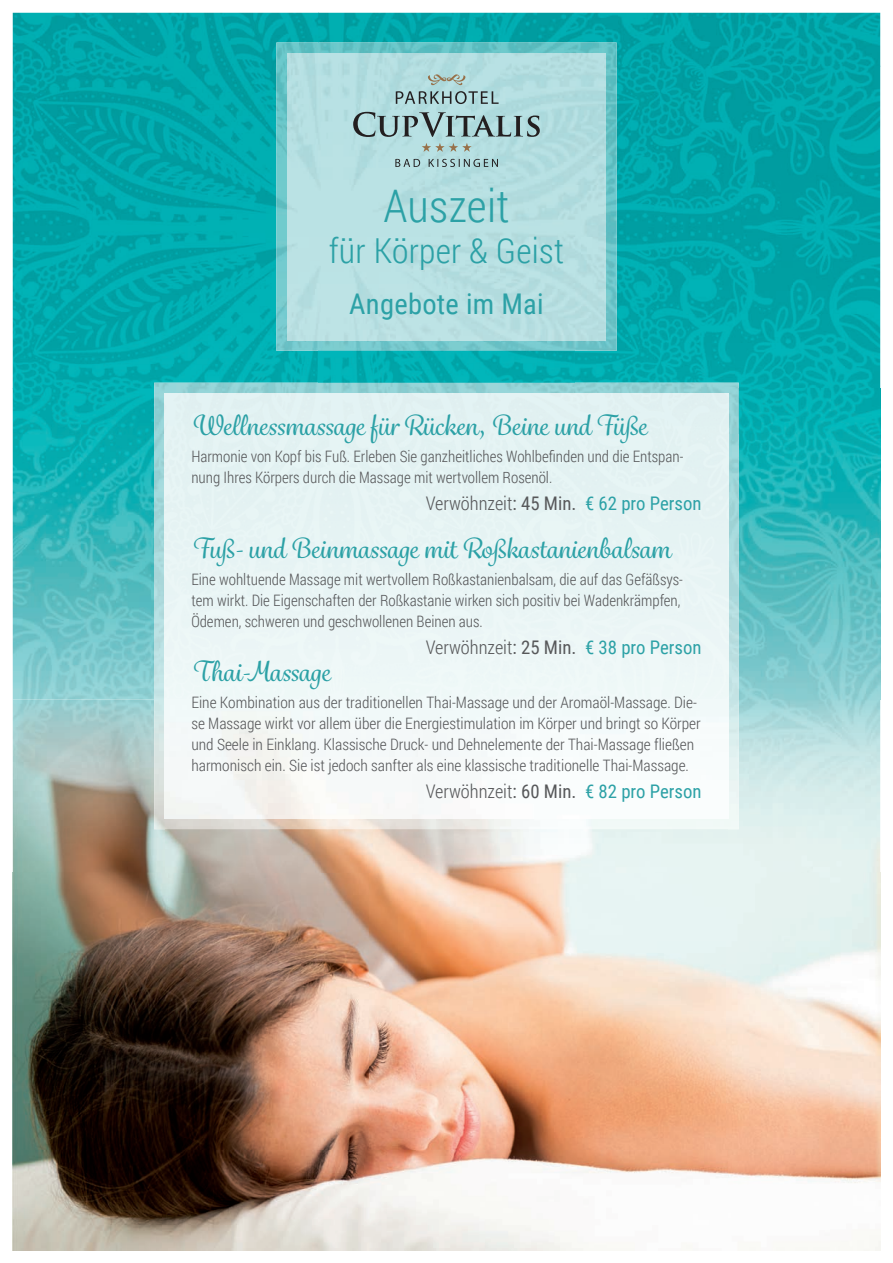
<style>
.page{position:relative;width:893px;height:1263px;background:#fff}
.page>*{position:absolute;margin:0;border:0;box-sizing:border-box;transform-origin:0 0}
.t1{font:300 44.85px "Roboto Condensed";letter-spacing:.01em;color:#2ca1a6}
.t2{font:300 34.35px "Roboto Condensed";letter-spacing:.01em;color:#2ca1a6}
.t3{font:28.5px "Roboto Condensed";letter-spacing:.01em;color:#2ca1a6}
.t4{font:500 27px "Grafolita Script";color:#2ca1a6}
.t5{font:18.75px "Roboto Condensed";color:#2ca1a6}
.t6{font:300 15.75px/21px "Roboto Condensed";color:#57585a}
.s1{font-weight:300;color:#57585a}
.s2{color:#57585a}
</style>
<div class="page">
<img style="left:13px;top:13px;width:305px;height:375px">
<img style="left:318px;top:13px;width:562px;height:53px">
<img style="left:575px;top:66px;width:305px;height:322px">
<img style="left:318px;top:351px;width:257px;height:32px">
<img style="left:13px;top:388px;width:141px;height:311px">
<img style="left:739px;top:388px;width:141px;height:311px">
<img style="left:276px;top:43px;width:341px;height:308px">
<img style="left:287px;top:53px;width:319px;height:287px">
<img style="left:728px;top:699px;width:152px;height:551px">
<img style="left:13px;top:872px;width:715px;height:378px">
<img style="left:13px;top:699px;width:152px;height:173px">
<img style="left:165px;top:829px;width:563px;height:43px">
<img style="left:154px;top:383px;width:585px;height:52px">
<img style="left:154px;top:435px;width:11px;height:264px">
<img style="left:728px;top:435px;width:11px;height:264px">
<img style="left:154px;top:699px;width:585px;height:130px">
<img style="left:165px;top:393px;width:563px;height:426px">
<svg style="left:353px;top:112px;width:187px;height:25px;background:#8eacae"></svg>
<svg style="left:396px;top:91px;width:103px;height:13px"></svg>
<svg style="left:395px;top:159px;width:103px;height:8px"></svg>
<svg style="left:428px;top:74px;width:37px;height:11px"></svg>
<svg style="left:422px;top:143px;width:50px;height:9px"></svg>
<h1 class="t1" style="left:383px;top:175px;width:128px">Auszeit</h1>
<h2 class="t2" style="left:329px;top:227px;width:237px">für Körper &amp; Geist</h2>
<h3 class="t3" style="left:349px;top:284px;width:196px">Angebote im Mai</h3>
<h3 class="t4" style="left:191px;top:408px;width:457px">Wellnessmassage für Rücken, Beine und Füße</h3>
<p class="t6" style="left:191px;top:445px;width:494px">Harmonie von Kopf bis Fuß. Erleben Sie ganzheitliches Wohlbefinden und die Entspan&shy;nung Ihres Körpers durch die Massage mit wertvollem Rosenöl.</p>
<p class="t5" style="left:426px;top:490px;width:277px"><span class="s1">Verwöhnzeit</span><span class="s2">: 45 Min.</span> € 62 pro Person</p>
<h3 class="t4" style="left:191px;top:531px;width:481px">Fuß- und Beinmassage mit Roßkastanienbalsam</h3>
<p class="t6" style="left:191px;top:568px;width:493px">Eine wohltuende Massage mit wertvollem Roßkastanienbalsam, die auf das Gefäßsys&shy;tem wirkt. Die Eigenschaften der Roßkastanie wirken sich positiv bei Wadenkrämpfen,<br>Ödemen, schweren und geschwollenen Beinen aus.</p>
<p class="t5" style="left:426px;top:634px;width:277px"><span class="s1">Verwöhnzeit</span><span class="s2">: 25 Min.</span> € 38 pro Person</p>
<h3 class="t4" style="left:191px;top:654px;width:140px">Thai-Massage</h3>
<p class="t6" style="left:191px;top:691px;width:511px">Eine Kombination aus der traditionellen Thai-Massage und der Aromaöl-Massage. Die&shy;se Massage wirkt vor allem über die Energiestimulation im Körper und bringt so Körper und Seele in Einklang. Klassische Druck- und Dehnelemente der Thai-Massage fließen harmonisch ein. Sie ist jedoch sanfter als eine klassische traditionelle Thai-Massage.</p>
<p class="t5" style="left:426px;top:778px;width:277px"><span class="s1">Verwöhnzeit</span><span class="s2">: 60 Min.</span> € 82 pro Person</p>
</div>
